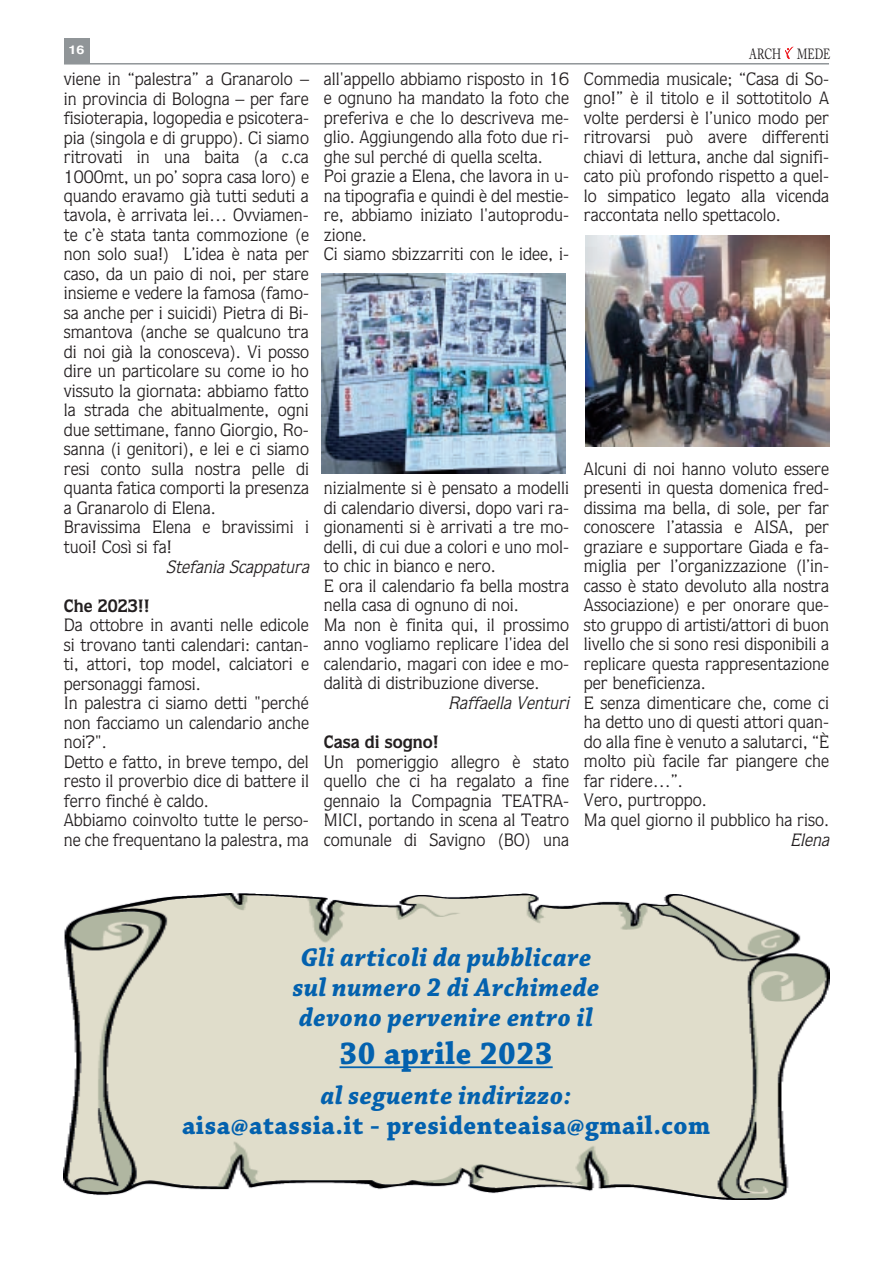
<style>
.page{position:relative;width:893px;height:1263px;background:#fff}
.page>*{position:absolute;margin:0;border:0;box-sizing:border-box;transform-origin:0 0}
.t1{font:700 33px "Chaparral Pro";letter-spacing:.025em;color:#0361ae;scale:.95 1}
.t2{font:italic 700 27px/30px "Chaparral Pro";letter-spacing:.02em;color:#0361ae;scale:.95 1}
.t3{font:700 27px "Chaparral Pro";letter-spacing:.025em;color:#0361ae;scale:.95 1}
.t4{font:18px/19.5px "Quorum Std";color:#231f20}
.t5{font:italic 18px "Quorum Std";color:#231f20}
.t6{font:700 18px "Quorum Std";color:#231f20}
.t7{font:14.7px "Adobe Caslon Pro";color:#231f20;scale:.71 1}
.t8{font:700 12px "Helvetica";color:#fff;scale:1.2 1}
</style>
<div class="page">
<div style="left:64px;top:38px;width:25px;height:26px;background:#909598"></div>
<hr style="left:64px;top:63px;width:765px;height:2px;background:#909598">
<svg style="left:785px;top:47px;width:8px;height:12px"></svg>
<img style="left:322px;top:273px;width:243px;height:200px">
<img style="left:586px;top:236px;width:243px;height:210px">
<img style="left:64px;top:893px;width:765px;height:306px">
<hr style="left:340px;top:1066px;width:213px;height:2px;background:#0361ae">
<p class="t8" style="left:69px;top:43px;width:15px">16</p>
<p class="t7" style="left:749px;top:49px;width:116px">ARCH MEDE</p>
<p class="t4" style="left:64px;top:71px;width:247px">viene in “palestra” a Granarolo – in provincia di Bologna – per fare fisioterapia, logopedia e psicotera&shy;pia (singola e di gruppo). Ci siamo ritrovati in una baita (a c.ca<br>1000mt, un po’ sopra casa loro) e quando eravamo già tutti seduti a tavola, è arrivata lei… Ovviamen&shy;te c’è stata tanta commozione (e non solo sua!) L’idea è nata per caso, da un paio di noi, per stare insieme e vedere la famosa (famo&shy;sa anche per i suicidi) Pietra di Bi&shy;smantova (anche se qualcuno tra di noi già la conosceva). Vi posso dire un particolare su come io ho vissuto la giornata: abbiamo fatto la strada che abitualmente, ogni due settimane, fanno Giorgio, Ro&shy;sanna (i genitori), e lei e ci siamo resi conto sulla nostra pelle di quanta fatica comporti la presenza a Granarolo di Elena.<br>Bravissima Elena e bravissimi i tuoi! Così si fa!</p>
<p class="t5" style="left:166px;top:560px;width:148px">Stefania Scappatura</p>
<p class="t6" style="left:64px;top:599px;width:88px">Che 2023!!</p>
<p class="t4" style="left:64px;top:617px;width:247px">Da ottobre in avanti nelle edicole si trovano tanti calendari: cantan&shy;ti, attori, top model, calciatori e personaggi famosi.<br>In palestra ci siamo detti "perché non facciamo un calendario anche noi?".<br>Detto e fatto, in breve tempo, del resto il proverbio dice di battere il ferro finché è caldo.<br>Abbiamo coinvolto tutte le perso&shy;ne che frequentano la palestra, ma</p>
<p class="t4" style="left:324px;top:71px;width:247px">all'appello abbiamo risposto in 16 e ognuno ha mandato la foto che preferiva e che lo descriveva me&shy;glio. Aggiungendo alla foto due ri&shy;ghe sul perché di quella scelta.<br>Poi grazie a Elena, che lavora in u&shy;na tipografia e quindi è del mestie&shy;re, abbiamo iniziato l'autoprodu&shy;zione.<br>Ci siamo sbizzarriti con le idee, i-</p>
<p class="t4" style="left:584px;top:71px;width:247px;text-align:justify">Commedia musicale; “Casa di So&shy;gno!” è il titolo e il sottotitolo A volte perdersi è l’unico modo per ritrovarsi può avere differenti chiavi di lettura, anche dal signifi&shy;cato più profondo rispetto a quel&shy;lo simpatico legato alla vicenda raccontata nello spettacolo.</p>
<p class="t4" style="left:584px;top:461px;width:247px">Alcuni di noi hanno voluto essere presenti in questa domenica fred&shy;dissima ma bella, di sole, per far conoscere l’atassia e AISA, per graziare e supportare Giada e fa&shy;miglia per l’organizzazione (l’in&shy;casso è stato devoluto alla nostra<br>Associazione) e per onorare que&shy;sto gruppo di artisti/attori di buon livello che si sono resi disponibili a replicare questa rappresentazione per beneficienza.<br>E senza dimenticare che, come ci ha detto uno di questi attori quan&shy;do alla fine è venuto a salutarci, “È molto più facile far piangere che far ridere…”.<br>Vero, purtroppo.<br>Ma quel giorno il pubblico ha riso.</p>
<p class="t5" style="left:790px;top:833px;width:44px">Elena</p>
<p class="t4" style="left:324px;top:480px;width:247px">nizialmente si è pensato a modelli di calendario diversi, dopo vari ra&shy;gionamenti si è arrivati a tre mo&shy;delli, di cui due a colori e uno mol&shy;to chic in bianco e nero.<br>E ora il calendario fa bella mostra nella casa di ognuno di noi.<br>Ma non è finita qui, il prossimo anno vogliamo replicare l'idea del calendario, magari con idee e mo&shy;dalità di distribuzione diverse.</p>
<p class="t5" style="left:448px;top:697px;width:126px">Raffaella Venturi</p>
<p class="t6" style="left:324px;top:736px;width:117px">Casa di sogno!</p>
<p class="t4" style="left:324px;top:753px;width:247px;text-align:justify">Un pomeriggio allegro è stato quello che ci ha regalato a fine gennaio la Compagnia TEATRA-MICI, portando in scena al Teatro comunale di Savigno (BO) una</p>
<h2 class="t2" style="left:293px;top:945px;width:324px">Gli articoli da pubblicare sul numero 2 di Archimede devono pervenire entro il</h2>
<h1 class="t1" style="left:340px;top:1041px;width:226px">30 aprile 2023</h1>
<h2 class="t2" style="left:321px;top:1083px;width:265px">al seguente indirizzo:</h2>
<h2 class="t3" style="left:182px;top:1115px;width:557px">aisa@atassia.it - presidenteaisa@gmail.com</h2>
</div>
